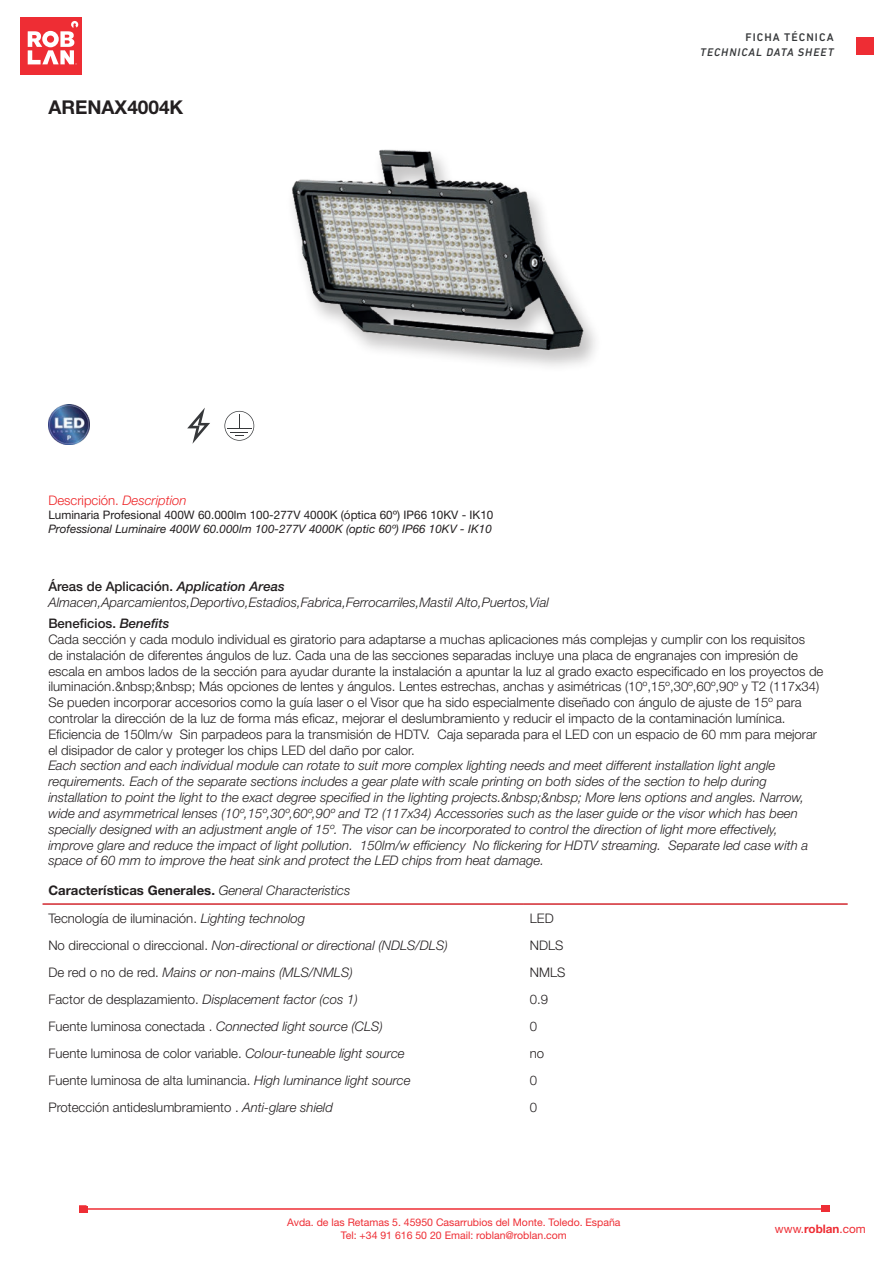
<style>
.page{position:relative;width:893px;height:1263px;background:#fff}
.page>*{position:absolute;margin:0;border:0;box-sizing:border-box;transform-origin:0 0}
.t1{font:700 19.05px "Helvetica Neue LT Std";color:#231f20}
.t2{font:italic 300 13.2px/15.8px "Helvetica Neue LT Std";color:#231f20}
.t3{font:300 13.2px/15.8px "Helvetica Neue LT Std";color:#231f20}
.t4{font:300 13.2px "Helvetica Neue LT Std";color:#ee2326}
.t5{font:11.7px "Helvetica Neue LT Std";color:#231f20}
.t6{font:italic 11.7px "Helvetica Neue LT Std";color:#231f20}
.t7{font:11.7px "Helvetica Neue LT Std";color:#ee2d34}
.t8{font:italic 500 11.25px "DIN Next LT Pro";letter-spacing:.085em;color:#36383a}
.t9{font:500 11.25px "DIN Next LT Pro";letter-spacing:.095em;color:#36383a}
.t10{font:10.5px/12.6px "Helvetica Neue LT Std";color:#ee2d34;text-align:center}
.s1{font-style:italic}
.s2{font-weight:500;font-style:normal}
.s3{font-weight:500}
.s4{font-weight:500;font-style:italic}
.s5{font-weight:700;font-style:normal}
.s6{font-style:normal}
.s7{font-weight:700}
</style>
<div class="page">
<div style="left:20px;top:18px;width:62px;height:57px;background:#ee2d34"></div>
<svg style="left:28px;top:21px;width:50px;height:44px"></svg>
<div style="left:856px;top:37px;width:18px;height:18px;background:#ee2d34"></div>
<hr style="left:86px;top:1208px;width:739px;height:2px;background:#ee2d34">
<div style="left:79px;top:1205px;width:8px;height:8px;border:2px solid #ee2d34"></div>
<div style="left:79px;top:1206px;width:9px;height:6px;background:#ee2e35"></div>
<div style="left:821px;top:1205px;width:8px;height:7px;background:#ee2e35"></div>
<img style="left:292px;top:149px;width:304px;height:218px">
<img style="left:48px;top:404px;width:41px;height:41px">
<svg style="left:187px;top:408px;width:67px;height:36px"></svg>
<hr style="left:43px;top:903px;width:481px;height:2px;background:#d1232a">
<hr style="left:524px;top:903px;width:324px;height:2px;background:#d1232a">
<h1 class="t1" style="left:48px;top:95px;width:137px">ARENAX4004K</h1>
<p class="t4" style="left:48px;top:492px;width:140px">Descripción. <span class="s1">Description</span></p>
<p class="t5" style="left:48px;top:508px;width:446px">Luminaria Profesional 400W 60.000lm 100-277V 4000K (óptica 60º) IP66 10KV - IK10</p>
<p class="t6" style="left:48px;top:522px;width:445px">Professional Luminaire 400W 60.000lm 100-277V 4000K (optic 60º) IP66 10KV - IK10</p>
<p class="t9" style="left:745px;top:31px;width:90px">FICHA TÉCNICA</p>
<p class="t8" style="left:700px;top:46px;width:135px">TECHNICAL DATA SHEET</p>
<p class="t2" style="left:48px;top:578px;width:502px"><span class="s2">Áreas de Aplicación.</span> <span class="s3">Application Areas<br></span>Almacen,Aparcamientos,Deportivo,Estadios,Fabrica,Ferrocarriles,Mastil Alto,Puertos,Vial</p>
<p class="t3" style="left:48px;top:615px;width:776px"><span class="s3">Beneficios.</span> <span class="s4">Benefits<br></span>Cada sección y cada modulo individual es giratorio para adaptarse a muchas aplicaciones más complejas y cumplir con los requisitos<br>de instalación de diferentes ángulos de luz. Cada una de las secciones separadas incluye una placa de engranajes con impresión de escala en ambos lados de la sección para ayudar durante la instalación a apuntar la luz al grado exacto especificado en los proyectos de iluminación.&amp;nbsp;&amp;nbsp; Más opciones de lentes y ángulos. Lentes estrechas, anchas y asimétricas (10º,15º,30º,60º,90º y T2 (117x34)<br>Se pueden incorporar accesorios como la guía laser o el Visor que ha sido especialmente diseñado con ángulo de ajuste de 15º para controlar la dirección de la luz de forma más eficaz, mejorar el deslumbramiento y reducir el impacto de la contaminación lumínica.<br>Eficiencia de 150lm/w Sin parpadeos para la transmisión de HDTV. Caja separada para el LED con un espacio de 60 mm para mejorar el disipador de calor y proteger los chips LED del daño por calor.</p>
<p class="t2" style="left:48px;top:758px;width:761px">Each section and each individual module can rotate to suit more complex lighting needs and meet different installation light angle requirements. Each of the separate sections includes a gear plate with scale printing on both sides of the section to help during installation to point the light to the exact degree specified in the lighting projects.&amp;nbsp;&amp;nbsp; More lens options and angles. Narrow, wide and asymmetrical lenses (10º,15º,30º,60º,90º and T2 (117x34) Accessories such as the laser guide or the visor which has been specially designed with an adjustment angle of 15º. The visor can be incorporated to control the direction of light more effectively, improve glare and reduce the impact of light pollution. 150lm/w efficiency No flickering for HDTV streaming. Separate led case with a space of 60 mm to improve the heat sink and protect the LED chips from heat damage.</p>
<p class="t2" style="left:48px;top:876px;width:304px;line-height:27.8px"><span class="s5">Características Generales.</span> General Characteristics<br><span class="s6">Tecnología de iluminación.</span> Lighting technolog</p>
<p class="t3" style="left:530px;top:910px;width:25px">LED</p>
<p class="t2" style="left:48px;top:937px;width:401px"><span class="s6">No direccional o direccional.</span> Non-directional or directional (NDLS/DLS)</p>
<p class="t3" style="left:530px;top:937px;width:35px">NDLS</p>
<p class="t2" style="left:48px;top:964px;width:306px"><span class="s6">De red o no de red.</span> Mains or non-mains (MLS/NMLS)</p>
<p class="t3" style="left:530px;top:964px;width:37px">NMLS</p>
<p class="t2" style="left:48px;top:991px;width:311px"><span class="s6">Factor de desplazamiento.</span> Displacement factor (cos 1)</p>
<p class="t3" style="left:530px;top:991px;width:20px">0.9</p>
<p class="t2" style="left:48px;top:1018px;width:336px"><span class="s6">Fuente luminosa conectada .</span> Connected light source (CLS)</p>
<p class="t3" style="left:530px;top:1018px;width:9px">0</p>
<p class="t3" style="left:48px;top:1045px;width:358px">Fuente luminosa de color variable. <span class="s1">Colour-tuneable light source</span></p>
<p class="t3" style="left:530px;top:1045px;width:16px">no</p>
<p class="t3" style="left:48px;top:1072px;width:364px">Fuente luminosa de alta luminancia. <span class="s1">High luminance light source</span></p>
<p class="t3" style="left:530px;top:1072px;width:9px">0</p>
<p class="t3" style="left:48px;top:1099px;width:286px">Protección antideslumbramiento . <span class="s1">Anti-glare shield</span></p>
<p class="t3" style="left:530px;top:1099px;width:9px">0</p>
<p class="t10" style="left:287px;top:1216px;width:335px">Avda. de las Retamas 5. 45950 Casarrubios del Monte. Toledo. España<br>Tel: +34 91 616 50 20 Email: roblan@roblan.com</p>
<p class="t7" style="left:775px;top:1221px;width:92px">www.<span class="s7">roblan</span>.com</p>
</div>
